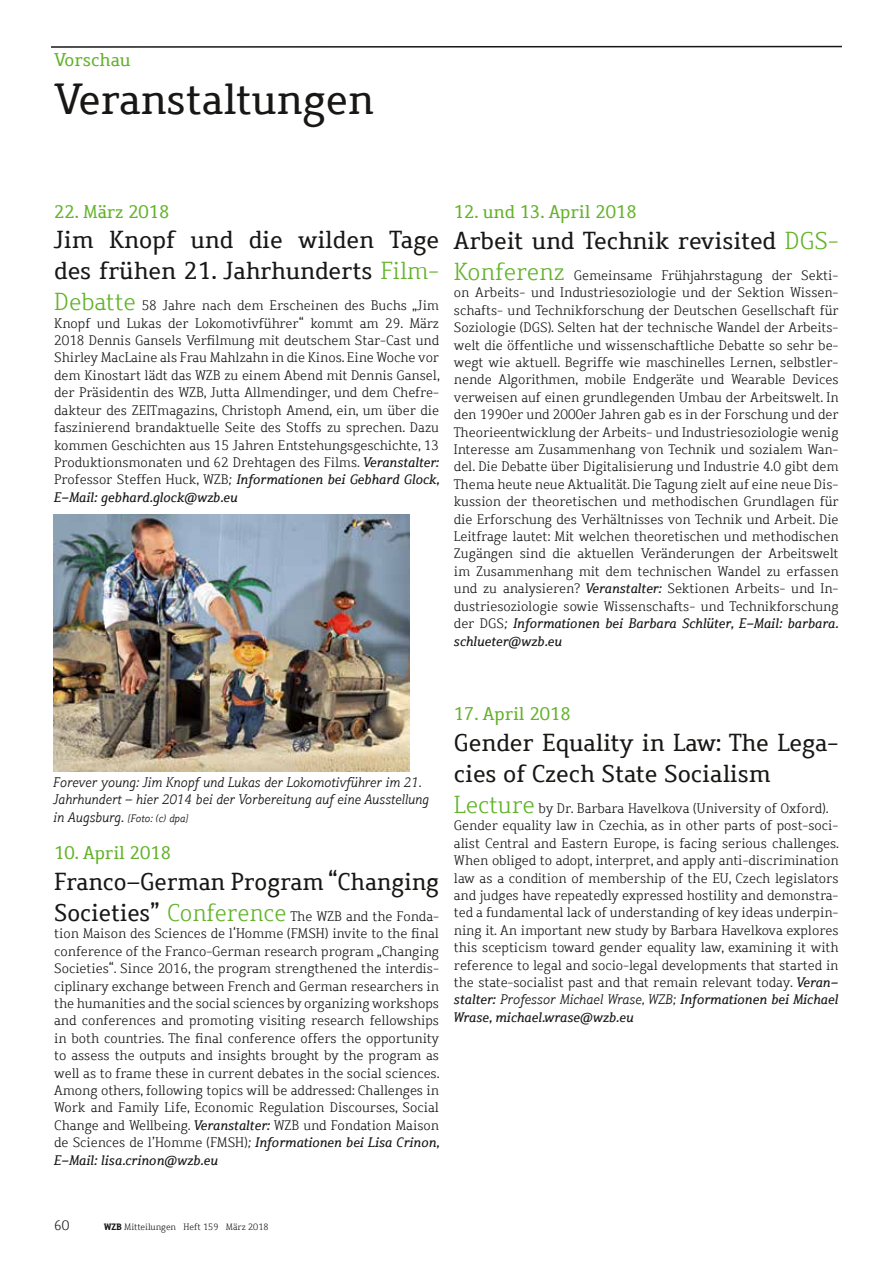
<style>
.page{position:relative;width:893px;height:1263px;background:#fff}
.page>*{position:absolute;margin:0;border:0;box-sizing:border-box;transform-origin:0 0}
.t1{font:42.45px "Dahrendorf";color:#181716}
.t2{font:24px/30.9px "Dahrendorf";color:#181716}
.t3{font:18px "Dahrendorf";color:#63b32a}
.t4{font:300 13.5px/17.4px "Dahrendorf";color:#181716;text-align:justify}
.t5{font:italic 300 13.5px/17.4px "Dahrendorf";color:#181716}
.t6{font:italic 300 10.5px "Dahrendorf";color:#181716}
.t7{font:300 9px "Dahrendorf";color:#181716}
.s1{font-weight:300;color:#63b32a}
.s2{font-size:24px;color:#63b32a}
.s3{font-weight:400;font-style:italic}
.s4{font-style:italic}
.s5{font-size:13.5px}
.s6{font-weight:400;font-size:24px}
.s7{font-weight:700}
</style>
<div class="page">
<svg style="left:51px;top:45px;width:791px;height:3px"></svg>
<img style="left:54px;top:514px;width:356px;height:258px">
<h3 class="t3" style="left:54px;top:48px;width:78px">Vorschau</h3>
<h1 class="t1" style="left:54px;top:72px;width:321px">Veranstaltungen</h1>
<h3 class="t3" style="left:54px;top:200px;width:117px">22. März 2018</h3>
<h2 class="t2" style="left:54px;top:225px;width:386px">Jim Knopf und die wilden Tage des frühen 21. Jahrhunderts <span class="s1">Film-</span></h2>
<p class="t4" style="left:54px;top:297px;width:387px"><span class="s2">Debatte</span> 58 Jahre nach dem Erscheinen des Buchs „Jim Knopf und Lukas der Lokomotivführer“ kommt am 29. März 2018 Dennis Gansels Verfilmung mit deutschem Star-Cast und Shirley MacLaine als Frau Mahlzahn in die Kinos. Eine Woche vor dem Kinostart lädt das WZB zu einem Abend mit Dennis Gansel, der Präsidentin des WZB, Jutta Allmendinger, und dem Chefre&shy;dakteur des ZEITmagazins, Christoph Amend, ein, um über die faszinierend brandaktuelle Seite des Stoffs zu sprechen. Dazu kommen Geschichten aus 15 Jahren Entstehungsgeschichte, 13<br>Produktionsmonaten und 62 Drehtagen des Films. <span class="s3">Veranstalter:<br></span>Professor Steffen Huck, WZB<span class="s4">;</span> <span class="s3">Informationen bei Gebhard Glock, E-Mail: gebhard.glock@wzb.eu</span></p>
<h3 class="t3" style="left:454px;top:200px;width:184px">12. und 13. April 2018</h3>
<h2 class="t2" style="left:454px;top:226px;width:386px">Arbeit und Technik revisited <span class="s1">DGS-</span></h2>
<p class="t4" style="left:454px;top:267px;width:386px"><span class="s2">Konferenz</span> Gemeinsame Frühjahrstagung der Sekti&shy;on Arbeits- und Industriesoziologie und der Sektion Wissen&shy;schafts- und Technikforschung der Deutschen Gesellschaft für Soziologie (DGS). Selten hat der technische Wandel der Arbeits&shy;welt die öffentliche und wissenschaftliche Debatte so sehr be&shy;wegt wie aktuell. Begriffe wie maschinelles Lernen, selbstler&shy;nende Algorithmen, mobile Endgeräte und Wearable Devices verweisen auf einen grundlegenden Umbau der Arbeitswelt. In den 1990er und 2000er Jahren gab es in der Forschung und der Theorieentwicklung der Arbeits- und Industriesoziologie wenig Interesse am Zusammenhang von Technik und sozialem Wan&shy;del. Die Debatte über Digitalisierung und Industrie 4.0 gibt dem Thema heute neue Aktualität. Die Tagung zielt auf eine neue Dis&shy;kussion der theoretischen und methodischen Grundlagen für die Erforschung des Verhältnisses von Technik und Arbeit. Die Leitfrage lautet: Mit welchen theoretischen und methodischen Zugängen sind die aktuellen Veränderungen der Arbeitswelt im Zusammenhang mit dem technischen Wandel zu erfassen und zu analysieren? <span class="s3">Veranstalter:</span> Sektionen Arbeits- und In&shy;dustriesoziologie sowie Wissenschafts- und Technikforschung der DGS<span class="s4">;</span> <span class="s3">Informationen bei Barbara Schlüter, E-Mail: barbara. schlueter@wzb.eu</span></p>
<p class="t5" style="left:54px;top:774px;width:377px">Forever young: Jim Knopf und Lukas der Lokomotivführer im 21.<br>Jahrhundert – hier 2014 bei der Vorbereitung auf eine Ausstellung</p>
<p class="t6" style="left:54px;top:812px;width:136px"><span class="s5">in Augsburg.</span> [Foto: (c) dpa]</p>
<h3 class="t3" style="left:54px;top:841px;width:118px">10. April 2018</h3>
<h2 class="t2" style="left:54px;top:867px;width:386px">Franco–German Program “Changing</h2>
<p class="t4" style="left:54px;top:908px;width:387px"><span class="s6">Societies”</span> <span class="s2">Conference</span> The WZB and the Fonda&shy;tion Maison des Sciences de l‘Homme (FMSH) invite to the final conference of the Franco-German research program „Changing Societies“. Since 2016, the program strengthened the interdis&shy;ciplinary exchange between French and German researchers in the humanities and the social sciences by organizing workshops and conferences and promoting visiting research fellowships in both countries. The final conference offers the opportunity to assess the outputs and insights brought by the program as well as to frame these in current debates in the social sciences.<br>Among others, following topics will be addressed: Challenges in Work and Family Life, Economic Regulation Discourses, Social Change and Wellbeing. <span class="s3">Veranstalter:</span> WZB und Fondation Maison de Sciences de l’Homme (FMSH)<span class="s4">;</span> <span class="s3">Informationen bei Lisa Crinon, E-Mail: lisa.crinon@wzb.eu</span></p>
<h3 class="t3" style="left:454px;top:702px;width:118px">17. April 2018</h3>
<h2 class="t2" style="left:454px;top:728px;width:386px">Gender Equality in Law: The Lega&shy;cies of Czech State Socialism</h2>
<p class="t4" style="left:454px;top:800px;width:387px;text-align:left"><span class="s2">Lecture</span> by Dr. Barbara Havelkova (University of Oxford).<br>Gender equality law in Czechia, as in other parts of post-soci&shy;alist Central and Eastern Europe, is facing serious challenges.<br>When obliged to adopt, interpret, and apply anti-discrimination law as a condition of membership of the EU, Czech legislators and judges have repeatedly expressed hostility and demonstra&shy;ted a fundamental lack of understanding of key ideas underpin&shy;ning it. An important new study by Barbara Havelkova explores this scepticism toward gender equality law, examining it with reference to legal and socio-legal developments that started in the state-socialist past and that remain relevant today. <span class="s3">Veran&shy;stalter:</span> <span class="s4">Professor Michael Wrase, WZB;</span> <span class="s3">Informationen bei Michael Wrase, michael.wrase@wzb.eu</span></p>
<p class="t4" style="left:54px;top:1217px;width:17px">60</p>
<p class="t7" style="left:104px;top:1221px;width:166px"><span class="s7">WZB</span> Mitteilungen Heft 159 März 2018</p>
</div>
